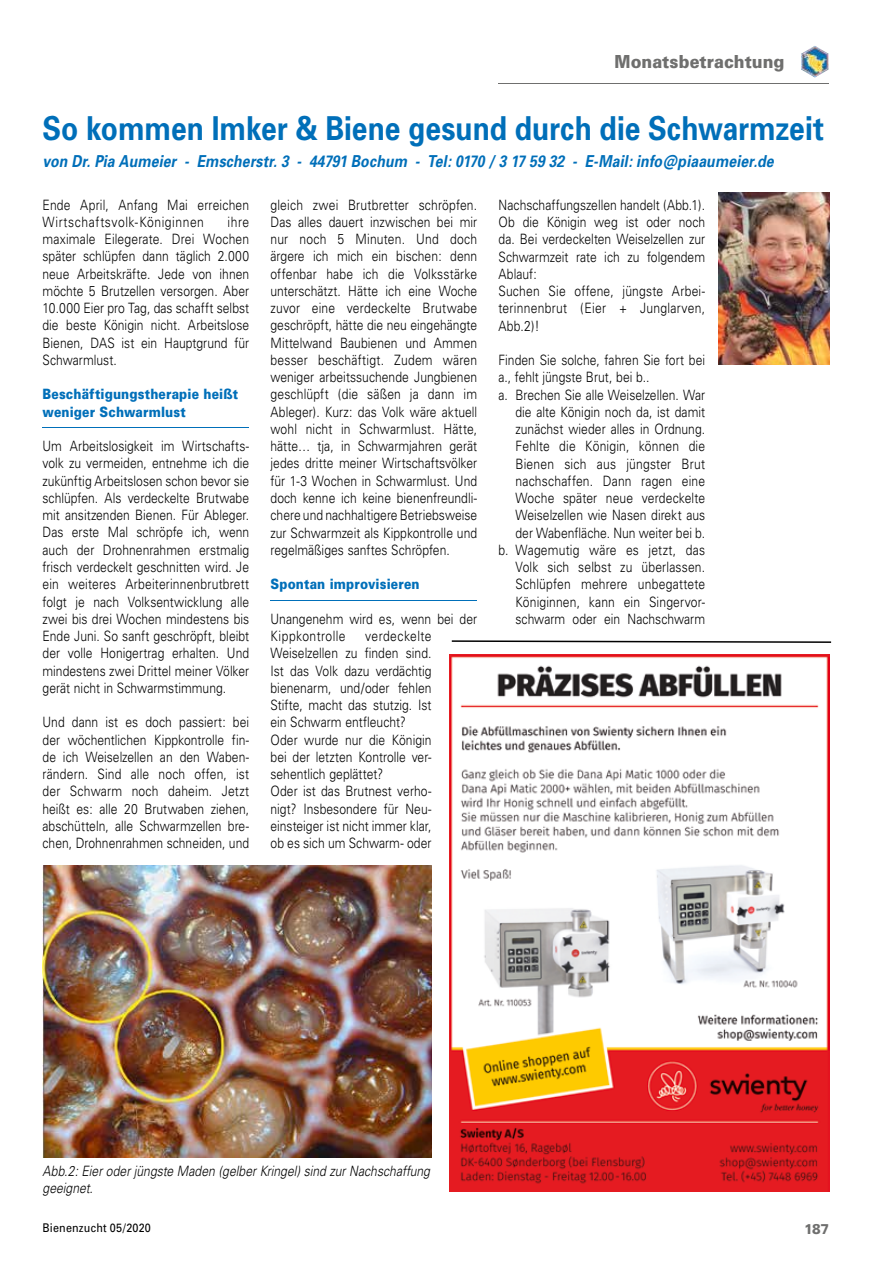
<style>
.page{position:relative;width:893px;height:1263px;background:#fff}
.page>*{position:absolute;margin:0;border:0;box-sizing:border-box;transform-origin:0 0}
.t1{font:700 33px "Univers";color:#006fb9;scale:.85 1}
.t2{font:900 18px "Univers";letter-spacing:.005em;color:#6f6f6e;scale:.9 1}
.t3{font:italic 700 16.5px "Univers";letter-spacing:.01em;color:#006fb9;scale:.85 1}
.t4{font:300 14.25px/17.2px "Univers";letter-spacing:.005em;color:#000;text-align:justify;scale:.85 1}
.t5{font:italic 300 14.25px/17.2px "Univers";letter-spacing:.005em;color:#000;scale:.85 1}
.t6{font:900 14.25px/17.2px "Univers";letter-spacing:.015em;color:#006fb9;scale:.85 1}
.t7{font:300 14.25px/17.2px "Univers";letter-spacing:.035em;color:#000;scale:.85 1}
.t8{font:900 14.25px "Univers";color:#6f6f6e;scale:.9 1}
.t9{font:12px "Univers";letter-spacing:.02em;color:#000;scale:.9 1}
</style>
<div class="page">
<hr style="left:498px;top:83px;width:331px;height:1px;background:#6f6f6e">
<img style="left:801px;top:46px;width:28px;height:32px">
<hr style="left:43px;top:427px;width:206px;height:1px;background:#006fb9">
<hr style="left:270px;top:600px;width:207px;height:1px;background:#006fb9">
<img style="left:450px;top:654px;width:379px;height:537px">
<svg style="left:452px;top:640px;width:379px;height:3px"></svg>
<img style="left:718px;top:192px;width:111px;height:173px">
<img style="left:43px;top:865px;width:388px;height:293px">
<p class="t2" style="left:614px;top:50px;width:190px">Monatsbetrachtung</p>
<h1 class="t1" style="left:43px;top:108px;width:921px">So kommen Imker &amp; Biene gesund durch die Schwarmzeit</h1>
<p class="t3" style="left:43px;top:151px;width:862px">von Dr. Pia Aumeier - Emscherstr. 3 - 44791 Bochum - Tel: 0170 / 3 17 59 32 - E-Mail: info@piaaumeier.de</p>
<p class="t7" style="left:43px;top:196px;width:245px">Ende April, Anfang Mai erreichen<br>Wirtschaftsvolk-Königinnen</p>
<p class="t4" style="left:43px;top:213px;width:245px;text-indent:185px">ihre maximale Eilegerate. Drei Wochen später schlüpfen dann täglich 2.000 neue Arbeitskräfte. Jede von ihnen möchte 5 Brutzellen versorgen. Aber 10.000 Eier pro Tag, das schafft selbst die beste Königin nicht. Arbeitslose Bienen, DAS ist ein Hauptgrund für Schwarmlust.</p>
<p class="t6" style="left:43px;top:386px;width:232px">Beschäftigungstherapie heißt weniger Schwarmlust</p>
<p class="t4" style="left:43px;top:437px;width:245px">Um Arbeitslosigkeit im Wirtschafts&shy;volk zu vermeiden, entnehme ich die zukünftig Arbeitslosen schon bevor sie schlüpfen. Als verdeckelte Brutwabe mit ansitzenden Bienen. Für Ableger.<br>Das erste Mal schröpfe ich, wenn auch der Drohnenrahmen erstmalig frisch verdeckelt geschnitten wird. Je ein weiteres Arbeiterinnenbrutbrett folgt je nach Volksentwicklung alle zwei bis drei Wochen mindestens bis Ende Juni. So sanft geschröpft, bleibt der volle Honigertrag erhalten. Und mindestens zwei Drittel meiner Völker gerät nicht in Schwarmstimmung.</p>
<p class="t4" style="left:43px;top:714px;width:245px">Und dann ist es doch passiert: bei der wöchentlichen Kippkontrolle fin&shy;de ich Weiselzellen an den Waben&shy;rändern. Sind alle noch offen, ist der Schwarm noch daheim. Jetzt heißt es: alle 20 Brutwaben ziehen, abschütteln, alle Schwarmzellen bre&shy;chen, Drohnenrahmen schneiden, und</p>
<p class="t4" style="left:270px;top:196px;width:245px">gleich zwei Brutbretter schröpfen.<br>Das alles dauert inzwischen bei mir nur noch 5 Minuten. Und doch ärgere ich mich ein bischen: denn offenbar habe ich die Volksstärke unterschätzt. Hätte ich eine Woche zuvor eine verdeckelte Brutwabe geschröpft, hätte die neu eingehängte Mittelwand Baubienen und Ammen besser beschäftigt. Zudem wären weniger arbeitssuchende Jungbienen geschlüpft (die säßen ja dann im Ableger). Kurz: das Volk wäre aktuell wohl nicht in Schwarmlust. Hätte, hätte… tja, in Schwarmjahren gerät jedes dritte meiner Wirtschaftsvölker für 1-3 Wochen in Schwarmlust. Und doch kenne ich keine bienenfreundli&shy;chere und nachhaltigere Betriebsweise zur Schwarmzeit als Kippkontrolle und regelmäßiges sanftes Schröpfen.</p>
<p class="t6" style="left:270px;top:575px;width:177px">Spontan improvisieren</p>
<p class="t4" style="left:270px;top:610px;width:245px">Unangenehm wird es, wenn bei der<br>Kippkontrolle</p>
<p class="t4" style="left:270px;top:627px;width:191px;text-align:left;text-indent:95px">verdeckelte<br>Weiselzellen zu finden sind.<br>Ist das Volk dazu verdächtig bienenarm, und/oder fehlen<br>Stifte, macht das stutzig. Ist ein Schwarm entfleucht?<br>Oder wurde nur die Königin bei der letzten Kontrolle ver&shy;sehentlich geplättet?<br>Oder ist das Brutnest verho&shy;nigt? Insbesondere für Neu&shy;einsteiger ist nicht immer klar, ob es sich um Schwarm- oder</p>
<p class="t4" style="left:498px;top:196px;width:245px;text-align:left">Nachschaffungszellen handelt (Abb.1).<br>Ob die Königin weg ist oder noch da. Bei verdeckelten Weiselzellen zur<br>Schwarmzeit rate ich zu folgendem<br>Ablauf:<br>Suchen Sie offene, jüngste Arbei&shy;terinnenbrut (Eier + Junglarven,<br>Abb.2)!</p>
<p class="t4" style="left:498px;top:351px;width:245px">Finden Sie solche, fahren Sie fort bei</p>
<p class="t4" style="left:498px;top:369px;width:179px">a., fehlt jüngste Brut, bei b..</p>
<p class="t4" style="left:498px;top:386px;width:245px">a. Brechen Sie alle Weiselzellen. War</p>
<p class="t4" style="left:515px;top:403px;width:225px">die alte Königin noch da, ist damit</p>
<p class="t4" style="left:515px;top:420px;width:225px">zunächst wieder alles in Ordnung.</p>
<p class="t4" style="left:515px;top:438px;width:225px">Fehlte die Königin, können die</p>
<p class="t4" style="left:515px;top:455px;width:225px">Bienen sich aus jüngster Brut</p>
<p class="t4" style="left:515px;top:472px;width:225px">nachschaffen. Dann ragen eine</p>
<p class="t4" style="left:515px;top:489px;width:225px">Woche später neue verdeckelte</p>
<p class="t4" style="left:515px;top:507px;width:225px">Weiselzellen wie Nasen direkt aus</p>
<p class="t4" style="left:515px;top:524px;width:225px">der Wabenfläche. Nun weiter bei b.</p>
<p class="t4" style="left:498px;top:541px;width:245px">b. Wagemutig wäre es jetzt, das</p>
<p class="t4" style="left:515px;top:559px;width:225px">Volk sich selbst zu überlassen.</p>
<p class="t4" style="left:515px;top:576px;width:225px">Schlüpfen mehrere unbegattete</p>
<p class="t4" style="left:515px;top:593px;width:225px">Königinnen, kann ein Singervor-</p>
<p class="t4" style="left:515px;top:610px;width:225px">schwarm oder ein Nachschwarm</p>
<p class="t5" style="left:43px;top:1162px;width:457px">Abb.2: Eier oder jüngste Maden (gelber Kringel) sind zur Nachschaffung geeignet.</p>
<p class="t9" style="left:43px;top:1221px;width:122px">Bienenzucht 05/2020</p>
<p class="t8" style="left:804px;top:1220px;width:29px">187</p>
</div>
